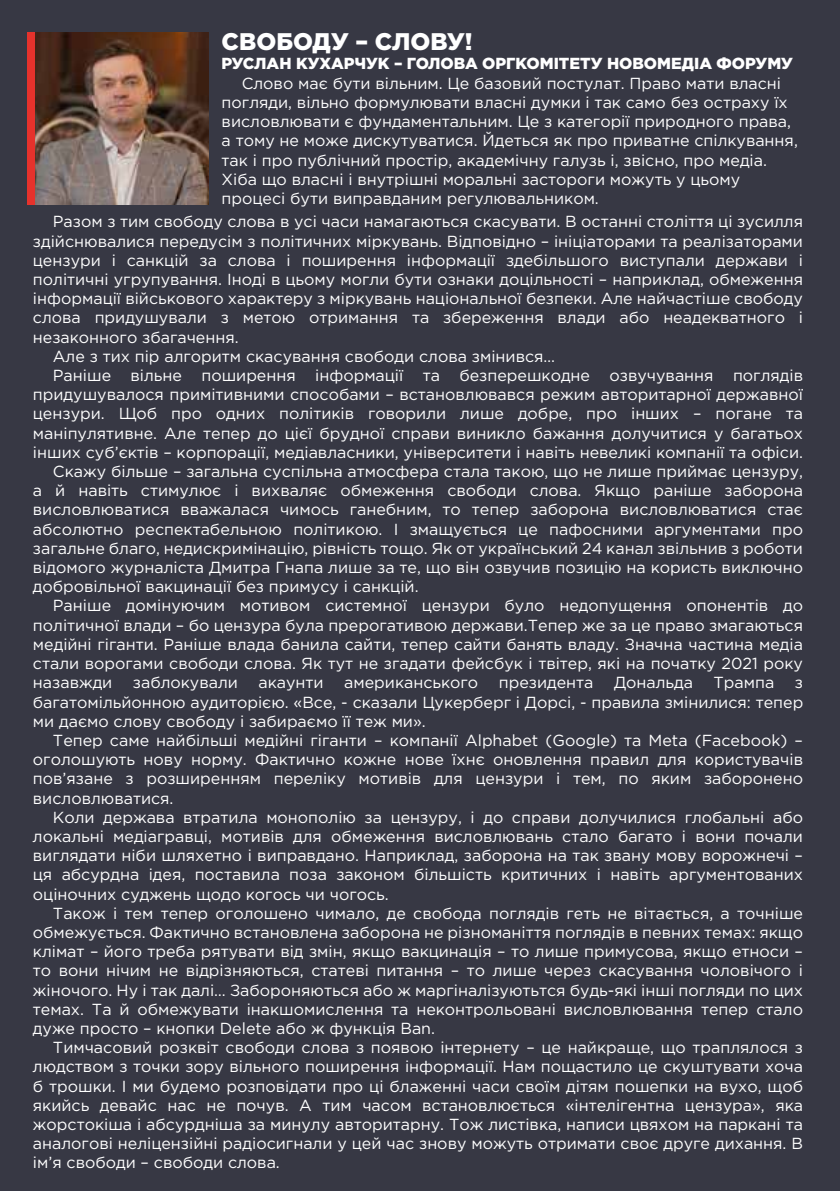
<style>
.page{position:relative;width:840px;height:1191px;background:#fff}
.page>*{position:absolute;margin:0;border:0;box-sizing:border-box;transform-origin:0 0}
.t1{font:900 24px "Gotham Pro";color:#fff}
.t2{font:16px/19.2px "Gotham Pro";color:#fff;text-align:justify}
.t3{font:900 16px "Gotham Pro";color:#fff}
</style>
<div class="page">
<div style="left:0;top:0;width:839px;height:1191px;background:#373844"></div>
<div style="left:27px;top:32px;width:165px;height:172px;background:#e6322c"></div>
<img style="left:35px;top:32px;width:173px;height:172px">
<h1 class="t1" style="left:221px;top:28px;width:252px">СВОБОДУ – СЛОВУ!</h1>
<p class="t3" style="left:221px;top:55px;width:572px">РУСЛАН КУХАРЧУК – ГОЛОВА ОРГКОМІТЕТУ НОВОМЕДІА ФОРУМУ</p>
<p class="t2" style="left:221px;top:73px;width:577px;text-align:left;text-indent:20px">Слово має бути вільним. Це базовий постулат. Право мати власні погляди, вільно формулювати власні думки і так само без остраху їх висловлювати є фундаментальним. Це з категорії природного права, а тому не може дискутуватися. Йдеться як про приватне спілкування, так і про публічний простір, академічну галузь і, звісно, про медіа.<br>Хіба що власні і внутрішні моральні застороги можуть у цьому процесі бути виправданим регулювальником.</p>
<p class="t2" style="left:53px;top:212px;width:751px">Разом з тим свободу слова в усі часи намагаються скасувати. В останні століття ці зусилля</p>
<p class="t2" style="left:33px;top:231px;width:771px">здійснювалися передусім з політичних міркувань. Відповідно – ініціаторами та реалізаторами</p>
<p class="t2" style="left:33px;top:250px;width:771px">цензури і санкцій за слова і поширення інформації здебільшого виступали держави і</p>
<p class="t2" style="left:33px;top:270px;width:771px">політичні угрупування. Іноді в цьому могли бути ознаки доцільності – наприклад, обмеження</p>
<p class="t2" style="left:33px;top:289px;width:771px">інформації військового характеру з міркувань національної безпеки. Але найчастіше свободу</p>
<p class="t2" style="left:33px;top:308px;width:771px">слова придушували з метою отримання та збереження влади або неадекватного і</p>
<p class="t2" style="left:33px;top:327px;width:207px">незаконного збагачення.</p>
<p class="t2" style="left:53px;top:346px;width:503px">Але з тих пір алгоритм скасування свободи слова змінився…</p>
<p class="t2" style="left:53px;top:366px;width:751px">Раніше вільне поширення інформації та безперешкодне озвучування поглядів</p>
<p class="t2" style="left:33px;top:385px;width:771px">придушувалося примітивними способами – встановлювався режим авторитарної державної</p>
<p class="t2" style="left:33px;top:404px;width:771px">цензури. Щоб про одних політиків говорили лише добре, про інших – погане та</p>
<p class="t2" style="left:33px;top:423px;width:771px">маніпулятивне. Але тепер до цієї брудної справи виникло бажання долучитися у багатьох</p>
<p class="t2" style="left:33px;top:442px;width:771px">інших суб’єктів – корпорації, медіавласники, університети і навіть невеликі компанії та офіси.</p>
<p class="t2" style="left:53px;top:462px;width:751px">Скажу більше – загальна суспільна атмосфера стала такою, що не лише приймає цензуру,</p>
<p class="t2" style="left:33px;top:481px;width:771px">а й навіть стимулює і вихваляє обмеження свободи слова. Якщо раніше заборона</p>
<p class="t2" style="left:33px;top:500px;width:771px">висловлюватися вважалася чимось ганебним, то тепер заборона висловлюватися стає</p>
<p class="t2" style="left:33px;top:519px;width:771px">абсолютно респектабельною політикою. І змащується це пафосними аргументами про</p>
<p class="t2" style="left:33px;top:538px;width:771px">загальне благо, недискримінацію, рівність тощо. Як от український 24 канал звільнив з роботи</p>
<p class="t2" style="left:33px;top:558px;width:771px">відомого журналіста Дмитра Гнапа лише за те, що він озвучив позицію на користь виключно</p>
<p class="t2" style="left:33px;top:577px;width:387px">добровільної вакцинації без примусу і санкцій.</p>
<p class="t2" style="left:53px;top:596px;width:751px">Раніше домінуючим мотивом системної цензури було недопущення опонентів до</p>
<p class="t2" style="left:33px;top:615px;width:771px">політичної влади – бо цензура була прерогативою держави.Тепер же за це право змагаються</p>
<p class="t2" style="left:33px;top:634px;width:771px">медійні гіганти. Раніше влада банила сайти, тепер сайти банять владу. Значна частина медіа</p>
<p class="t2" style="left:33px;top:654px;width:771px">стали ворогами свободи слова. Як тут не згадати фейсбук і твітер, які на початку 2021 року</p>
<p class="t2" style="left:33px;top:673px;width:81px">назавжди</p>
<p class="t2" style="left:133px;top:673px;width:106px">заблокували</p>
<p class="t2" style="left:258px;top:673px;width:67px">акаунти</p>
<p class="t2" style="left:344px;top:673px;width:135px">американського</p>
<p class="t2" style="left:498px;top:673px;width:96px">президента</p>
<p class="t2" style="left:613px;top:673px;width:80px">Дональда</p>
<p class="t2" style="left:713px;top:673px;width:62px">Трампа</p>
<p class="t2" style="left:33px;top:673px;width:771px;text-indent:761px">з багатомільйонною аудиторією. «Все, - сказали Цукерберг і Дорсі, - правила змінилися: тепер ми даємо слову свободу і забираємо її теж ми».</p>
<p class="t2" style="left:33px;top:730px;width:771px;text-indent:20px">Тепер саме найбільші медійні гіганти – компанії Alphabet (Google) та Meta (Facebook) – оголошують нову норму. Фактично кожне нове їхнє оновлення правил для користувачів пов’язане з розширенням переліку мотивів для цензури і тем, по яким заборонено висловлюватися.</p>
<p class="t2" style="left:33px;top:807px;width:771px;text-indent:20px">Коли держава втратила монополію за цензуру, і до справи долучилися глобальні або локальні медіагравці, мотивів для обмеження висловлювань стало багато і вони почали виглядати ніби шляхетно і виправдано. Наприклад, заборона на так звану мову ворожнечі – ця абсурдна ідея, поставила поза законом більшість критичних і навіть аргументованих оціночних суджень щодо когось чи чогось.</p>
<p class="t2" style="left:33px;top:903px;width:771px;text-indent:20px">Також і тем тепер оголошено чимало, де свобода поглядів геть не вітається, а точніше обмежується. Фактично встановлена заборона не різноманіття поглядів в певних темах: якщо клімат – його треба рятувати від змін, якщо вакцинація – то лише примусова, якщо етноси – то вони нічим не відрізняються, статеві питання – то лише через скасування чоловічого і жіночого. Ну і так далі… Забороняються або ж маргіналізуютьтся будь-які інші погляди по цих темах. Та й обмежувати інакшомислення та неконтрольовані висловлювання тепер стало дуже просто – кнопки Delete або ж функція Ban.</p>
<p class="t2" style="left:33px;top:1038px;width:771px;text-indent:20px">Тимчасовий розквіт свободи слова з появою інтернету – це найкраще, що траплялося з людством з точки зору вільного поширення інформації. Нам пощастило це скуштувати хоча б трошки. І ми будемо розповідати про ці блаженні часи своїм дітям пошепки на вухо, щоб якийсь девайс нас не почув. А тим часом встановлюється «інтелігентна цензура», яка жорстокіша і абсурдніша за минулу авторитарну. Тож листівка, написи цвяхом на паркані та аналогові неліцензійні радіосигнали у цей час знову можуть отримати своє друге дихання. В ім’я свободи – свободи слова.</p>
</div>
